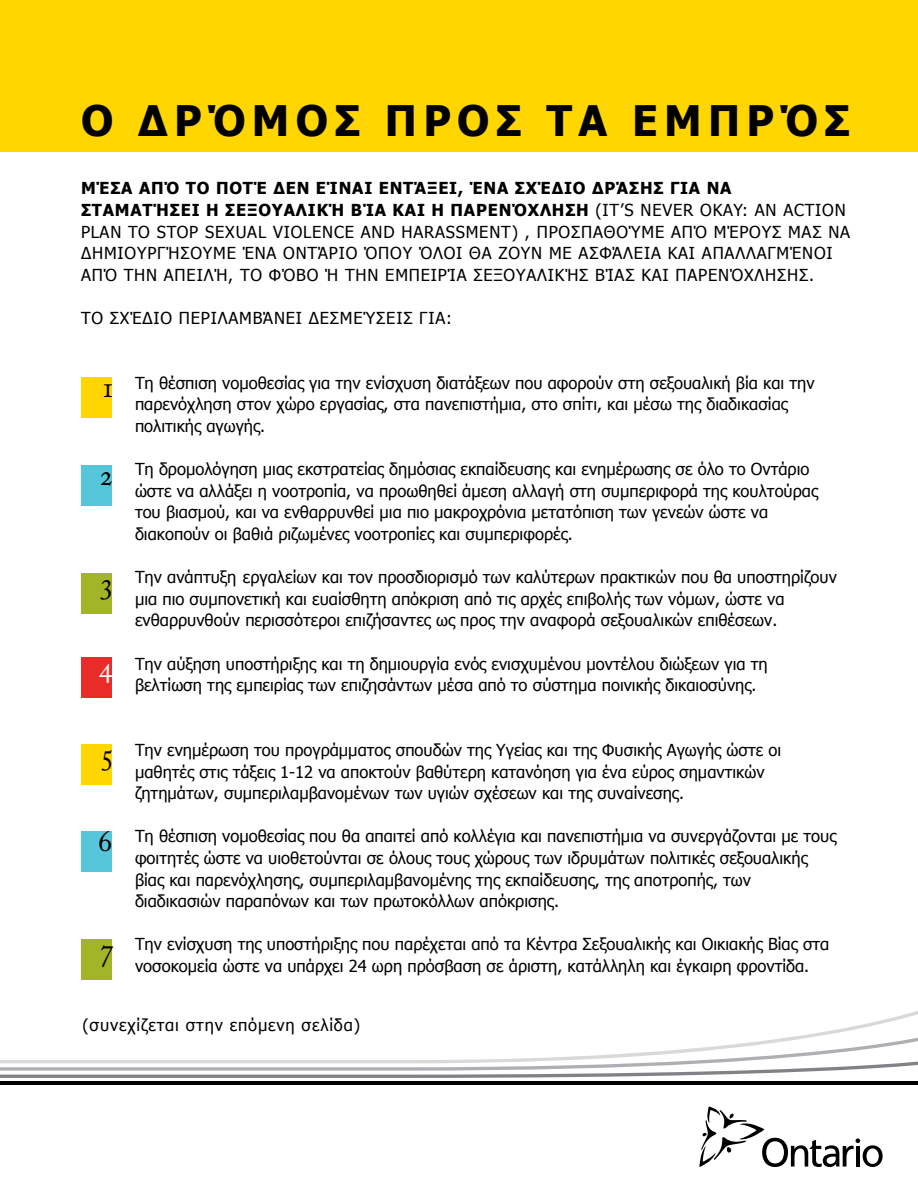
<style>
.page{position:relative;width:918px;height:1188px;background:#fff}
.page>*{position:absolute;margin:0;border:0;box-sizing:border-box;transform-origin:0 0}
.t1{font:700 42px "Tahoma";letter-spacing:.15em;color:#000}
.t2{font:30.3px "Adobe Caslon Pro";color:#000}
.t3{font:30.3px "Adobe Caslon Pro";color:#fff}
.body_copy{font:16.5px/21.6px "Tahoma";color:#000}
.body_copy-2{font:16.5px/21.6px "Tahoma";letter-spacing:.05em;color:#000}
.s1{font-weight:700}
</style>
<div class="page">
<div style="left:0;top:0;width:918px;height:151px;background:#ffd600"></div>
<svg style="left:699px;top:1107px;width:184px;height:60px"></svg>
<hr style="left:0;top:1082px;width:918px;height:3px;background:#000">
<svg style="left:0;top:1025px;width:918px;height:53px"></svg>
<div style="left:81px;top:377px;width:31px;height:41px;background:#ffd600"></div>
<div style="left:81px;top:465px;width:30px;height:41px;background:#56c7da"></div>
<div style="left:81px;top:573px;width:31px;height:41px;background:#a2b427"></div>
<div style="left:81px;top:657px;width:31px;height:41px;background:#e82c2a"></div>
<div style="left:81px;top:744px;width:31px;height:41px;background:#ffd600"></div>
<div style="left:81px;top:831px;width:31px;height:41px;background:#56c7da"></div>
<div style="left:81px;top:939px;width:31px;height:41px;background:#a2b427"></div>
<p class="t1" style="left:81px;top:91px;width:770px">Ο ΔΡΌΜΟΣ ΠΡΟΣ ΤΑ ΕΜΠΡΌΣ</p>
<p class="body_copy-2" style="left:81px;top:179px;width:771px"><span class="s1">ΜΈΣΑ ΑΠΌ ΤΟ ΠΟΤΈ ΔΕΝ ΕΊΝΑΙ ΕΝΤΆΞΕΙ, ΈΝΑ ΣΧΈΔΙΟ ΔΡΆΣΗΣ ΓΙΑ ΝΑ ΣΤΑΜΑΤΉΣΕΙ Η ΣΕΞΟΥΑΛΙΚΉ ΒΊΑ ΚΑΙ Η ΠΑΡΕΝΌΧΛΗΣΗ</span> (IT’S NEVER OKAY: AN ACTION PLAN TO STOP SEXUAL VIOLENCE AND HARASSMENT) , ΠΡΟΣΠΑΘΟΎΜΕ ΑΠΌ ΜΈΡΟΥΣ ΜΑΣ ΝΑ ΔΗΜΙΟΥΡΓΉΣΟΥΜΕ ΈΝΑ ΟΝΤΆΡΙΟ ΌΠΟΥ ΌΛΟΙ ΘΑ ΖΟΥΝ ΜΕ ΑΣΦΆΛΕΙΑ ΚΑΙ ΑΠΑΛΛΑΓΜΈΝΟΙ ΑΠΌ ΤΗΝ ΑΠΕΙΛΉ, ΤΟ ΦΌΒΟ Ή ΤΗΝ ΕΜΠΕΙΡΊΑ ΣΕΞΟΥΑΛΙΚΉΣ ΒΊΑΣ ΚΑΙ ΠΑΡΕΝΌΧΛΗΣΗΣ.</p>
<p class="body_copy-2" style="left:81px;top:308px;width:373px">ΤΟ ΣΧΈΔΙΟ ΠΕΡΙΛΑΜΒΆΝΕΙ ΔΕΣΜΕΎΣΕΙΣ ΓΙΑ:</p>
<p class="t2" style="left:103px;top:369px;width:11px">1</p>
<p class="t2" style="left:100px;top:457px;width:14px">2</p>
<p class="t2" style="left:101px;top:564px;width:13px">3</p>
<p class="t3" style="left:99px;top:649px;width:16px">4</p>
<p class="t2" style="left:102px;top:736px;width:12px">5</p>
<p class="t2" style="left:98px;top:822px;width:16px">6</p>
<p class="t2" style="left:101px;top:930px;width:14px">7</p>
<p class="body_copy" style="left:135px;top:373px;width:681px">Τη θέσπιση νομοθεσίας για την ενίσχυση διατάξεων που αφορούν στη σεξουαλική βία και την παρενόχληση στον χώρο εργασίας, στα πανεπιστήμια, στο σπίτι, και μέσω της διαδικασίας πολιτικής αγωγής.</p>
<p class="body_copy" style="left:135px;top:459px;width:685px">Τη δρομολόγηση μιας εκστρατείας δημόσιας εκπαίδευσης και ενημέρωσης σε όλο το Οντάριο ώστε να αλλάξει η νοοτροπία, να προωθηθεί άμεση αλλαγή στη συμπεριφορά της κουλτούρας του βιασμού, και να ενθαρρυνθεί μια πιο μακροχρόνια μετατόπιση των γενεών ώστε να διακοπούν οι βαθιά ριζωμένες νοοτροπίες και συμπεριφορές.</p>
<p class="body_copy" style="left:135px;top:567px;width:703px">Την ανάπτυξη εργαλείων και τον προσδιορισμό των καλύτερων πρακτικών που θα υποστηρίζουν μια πιο συμπονετική και ευαίσθητη απόκριση από τις αρχές επιβολής των νόμων, ώστε να ενθαρρυνθούν περισσότεροι επιζήσαντες ως προς την αναφορά σεξουαλικών επιθέσεων.</p>
<p class="body_copy" style="left:135px;top:654px;width:634px">Την αύξηση υποστήριξης και τη δημιουργία ενός ενισχυμένου μοντέλου διώξεων για τη βελτίωση της εμπειρίας των επιζησάντων μέσα από το σύστημα ποινικής δικαιοσύνης.</p>
<p class="body_copy" style="left:135px;top:740px;width:648px">Την ενημέρωση του προγράμματος σπουδών της Υγείας και της Φυσικής Αγωγής ώστε οι μαθητές στις τάξεις 1-12 να αποκτούν βαθύτερη κατανόηση για ένα εύρος σημαντικών ζητημάτων, συμπεριλαμβανομένων των υγιών σχέσεων και της συναίνεσης.</p>
<p class="body_copy" style="left:135px;top:827px;width:703px">Τη θέσπιση νομοθεσίας που θα απαιτεί από κολλέγια και πανεπιστήμια να συνεργάζονται με τους φοιτητές ώστε να υιοθετούνται σε όλους τους χώρους των ιδρυμάτων πολιτικές σεξουαλικής βίας και παρενόχλησης, συμπεριλαμβανομένης της εκπαίδευσης, της αποτροπής, των διαδικασιών παραπόνων και των πρωτοκόλλων απόκρισης.</p>
<p class="body_copy" style="left:135px;top:935px;width:696px">Την ενίσχυση της υποστήριξης που παρέχεται από τα Κέντρα Σεξουαλικής και Οικιακής Βίας στα νοσοκομεία ώστε να υπάρχει 24 ωρη πρόσβαση σε άριστη, κατάλληλη και έγκαιρη φροντίδα.</p>
<p class="body_copy-2" style="left:82px;top:1015px;width:279px">(συνεχίζεται στην επόμενη σελίδα)</p>
</div>
